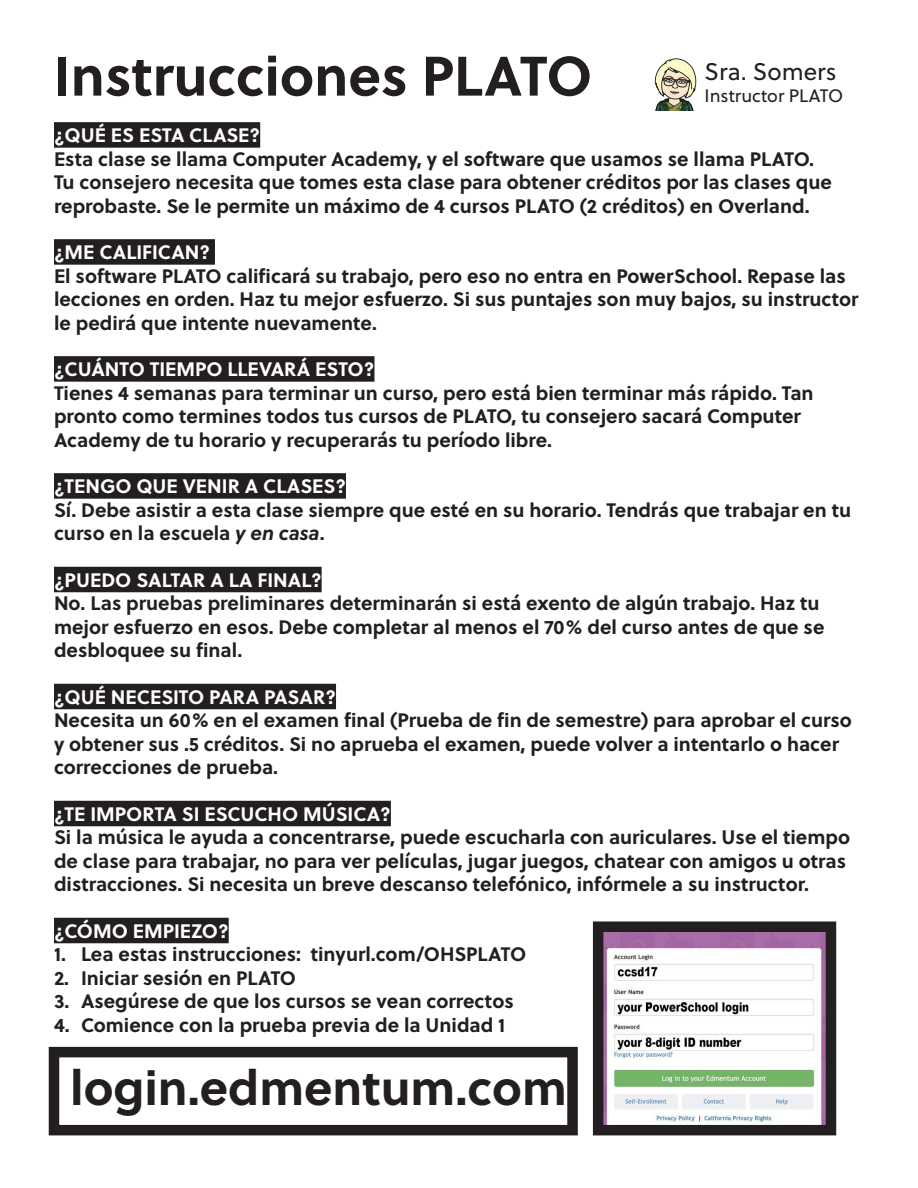
<style>
.page{position:relative;width:918px;height:1188px;background:#fff}
.page>*{position:absolute;margin:0;border:0;box-sizing:border-box;transform-origin:0 0}
.t1{font:700 55.5px "Soleil";color:#231f20}
.t2{font:700 48.3px "Soleil";color:#231f20}
.t3{font:24px "Soleil";color:#231f20}
.t4{font:700 19.5px/23.4px "Soleil";color:#231f20}
.t5{font:700 19.5px "Soleil";color:#fff}
.t6{font:18px "Soleil";color:#231f20}
.s1{font-style:italic}
</style>
<div class="page">
<div style="left:54px;top:122px;width:206px;height:26px;background:#231f20"></div>
<div style="left:54px;top:239px;width:161px;height:26px;background:#231f20"></div>
<div style="left:54px;top:356px;width:320px;height:26px;background:#231f20"></div>
<div style="left:54px;top:473px;width:292px;height:26px;background:#231f20"></div>
<div style="left:54px;top:567px;width:268px;height:25px;background:#231f20"></div>
<div style="left:54px;top:684px;width:282px;height:25px;background:#231f20"></div>
<div style="left:54px;top:801px;width:337px;height:25px;background:#231f20"></div>
<div style="left:54px;top:918px;width:175px;height:25px;background:#231f20"></div>
<div style="left:49px;top:1047px;width:529px;height:88px;border:10px solid #231f20"></div>
<img style="left:604px;top:932px;width:221px;height:192px">
<div style="left:593px;top:921px;width:243px;height:214px;border:10px solid #231f20"></div>
<img style="left:654px;top:58px;width:43px;height:52px">
<p class="t1" style="left:54px;top:33px;width:540px">Instrucciones PLATO</p>
<p class="t5" style="left:54px;top:120px;width:208px">¿QUÉ ES ESTA CLASE?</p>
<p class="t4" style="left:54px;top:146px;width:779px">Esta clase se llama Computer Academy, y el software que usamos se llama PLATO.<br>Tu consejero necesita que tomes esta clase para obtener créditos por las clases que reprobaste. Se le permite un máximo de 4 cursos PLATO (2 créditos) en Overland.</p>
<p class="t5" style="left:54px;top:237px;width:158px">¿ME CALIFICAN?</p>
<p class="t4" style="left:54px;top:263px;width:806px">El software PLATO calificará su trabajo, pero eso no entra en PowerSchool. Repase las lecciones en orden. Haz tu mejor esfuerzo. Si sus puntajes son muy bajos, su instructor le pedirá que intente nuevamente.</p>
<p class="t5" style="left:54px;top:354px;width:322px">¿CUÁNTO TIEMPO LLEVARÁ ESTO?</p>
<p class="t4" style="left:54px;top:380px;width:761px">Tienes 4 semanas para terminar un curso, pero está bien terminar más rápido. Tan pronto como termines todos tus cursos de PLATO, tu consejero sacará Computer<br>Academy de tu horario y recuperarás tu período libre.</p>
<p class="t5" style="left:54px;top:471px;width:293px">¿TENGO QUE VENIR A CLASES?</p>
<p class="t4" style="left:54px;top:497px;width:799px">Sí. Debe asistir a esta clase siempre que esté en su horario. Tendrás que trabajar en tu curso en la escuela <span class="s1">y en casa</span>.</p>
<p class="t5" style="left:54px;top:565px;width:269px">¿PUEDO SALTAR A LA FINAL?</p>
<p class="t4" style="left:54px;top:591px;width:772px">No. Las pruebas preliminares determinarán si está exento de algún trabajo. Haz tu mejor esfuerzo en esos. Debe completar al menos el 70% del curso antes de que se desbloquee su final.</p>
<p class="t5" style="left:54px;top:682px;width:284px">¿QUÉ NECESITO PARA PASAR?</p>
<p class="t4" style="left:54px;top:708px;width:799px">Necesita un 60% en el examen final (Prueba de fin de semestre) para aprobar el curso y obtener sus .5 créditos. Si no aprueba el examen, puede volver a intentarlo o hacer correcciones de prueba.</p>
<p class="t5" style="left:54px;top:799px;width:338px">¿TE IMPORTA SI ESCUCHO MÚSICA?</p>
<p class="t4" style="left:54px;top:825px;width:798px">Si la música le ayuda a concentrarse, puede escucharla con auriculares. Use el tiempo de clase para trabajar, no para ver películas, jugar juegos, chatear con amigos u otras distracciones. Si necesita un breve descanso telefónico, infórmele a su instructor.</p>
<p class="t5" style="left:54px;top:916px;width:176px">¿CÓMO EMPIEZO?</p>
<p class="t4" style="left:54px;top:942px;width:474px">1. Lea estas instrucciones: tinyurl.com/OHSPLATO</p>
<p class="t4" style="left:54px;top:965px;width:244px">2. Iniciar sesión en PLATO</p>
<p class="t4" style="left:54px;top:989px;width:461px">3. Asegúrese de que los cursos se vean correctos</p>
<p class="t4" style="left:54px;top:1012px;width:453px">4. Comience con la prueba previa de la Unidad 1</p>
<p class="t2" style="left:70px;top:1050px;width:498px">login.edmentum.com</p>
<p class="t3" style="left:705px;top:54px;width:134px">Sra. Somers</p>
<p class="t6" style="left:705px;top:82px;width:140px">Instructor PLATO</p>
</div>
